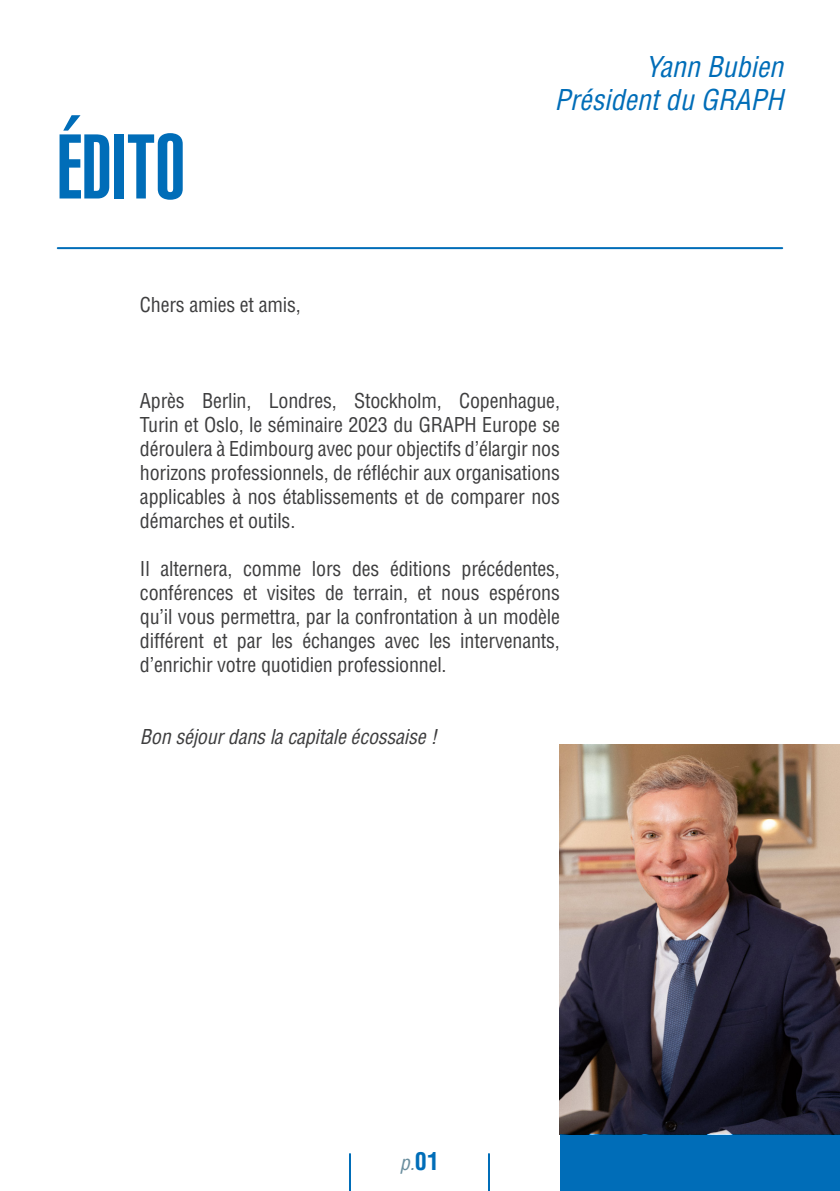
<style>
.page{position:relative;width:840px;height:1191px;background:#fff}
.page>*{position:absolute;margin:0;border:0;box-sizing:border-box;transform-origin:0 0}
.t1{font:90px "Helvetica LT Std Ultra Comp";color:#006db8}
.t2{font:italic condensed 28px "Helvetica LT Std";color:#006db8}
.t3{font:condensed 20px/24px "Helvetica LT Std";letter-spacing:-.01em;color:#3e3e3f;text-align:justify}
.t4{font:italic condensed 20px "Helvetica LT Std";letter-spacing:-.01em;color:#3e3e3f}
.t5{font:italic condensed 20px "Helvetica LT Std";color:#6a8e9e}
.s1{font-weight:700;font-style:normal;font-size:24px;color:#006db8}
</style>
<div class="page">
<hr style="left:349px;top:1154px;width:2px;height:37px;background:#006db8">
<hr style="left:487px;top:1154px;width:2px;height:37px;background:#006db8">
<hr style="left:58px;top:247px;width:723px;height:2px;background:#006db8">
<img style="left:559px;top:744px;width:280px;height:390px">
<div style="left:559px;top:1134px;width:280px;height:57px;background:#006db8"></div>
<p class="t1" style="left:57px;top:115px;width:130px">ÉDITO</p>
<p class="t3" style="left:140px;top:293px;width:162px">Chers amies et amis,</p>
<p class="t2" style="left:645px;top:49px;width:139px">Yann Bubien</p>
<p class="t2" style="left:554px;top:83px;width:230px">Président du GRAPH</p>
<p class="t3" style="left:140px;top:389px;width:421px">Après Berlin, Londres, Stockholm, Copenhague, Turin et Oslo, le séminaire 2023 du GRAPH Europe se déroulera à Edimbourg avec pour objectifs d’élargir nos horizons professionnels, de réfléchir aux organisations applicables à nos établissements et de comparer nos démarches et outils.</p>
<p class="t3" style="left:140px;top:557px;width:421px">Il alternera, comme lors des éditions précédentes, conférences et visites de terrain, et nous espérons qu’il vous permettra, par la confrontation à un modèle différent et par les échanges avec les intervenants, d’enrichir votre quotidien professionnel.</p>
<p class="t4" style="left:140px;top:724px;width:298px">Bon séjour dans la capitale écossaise !</p>
<p class="t5" style="left:400px;top:1150px;width:40px">p.<span class="s1">01</span></p>
</div>
